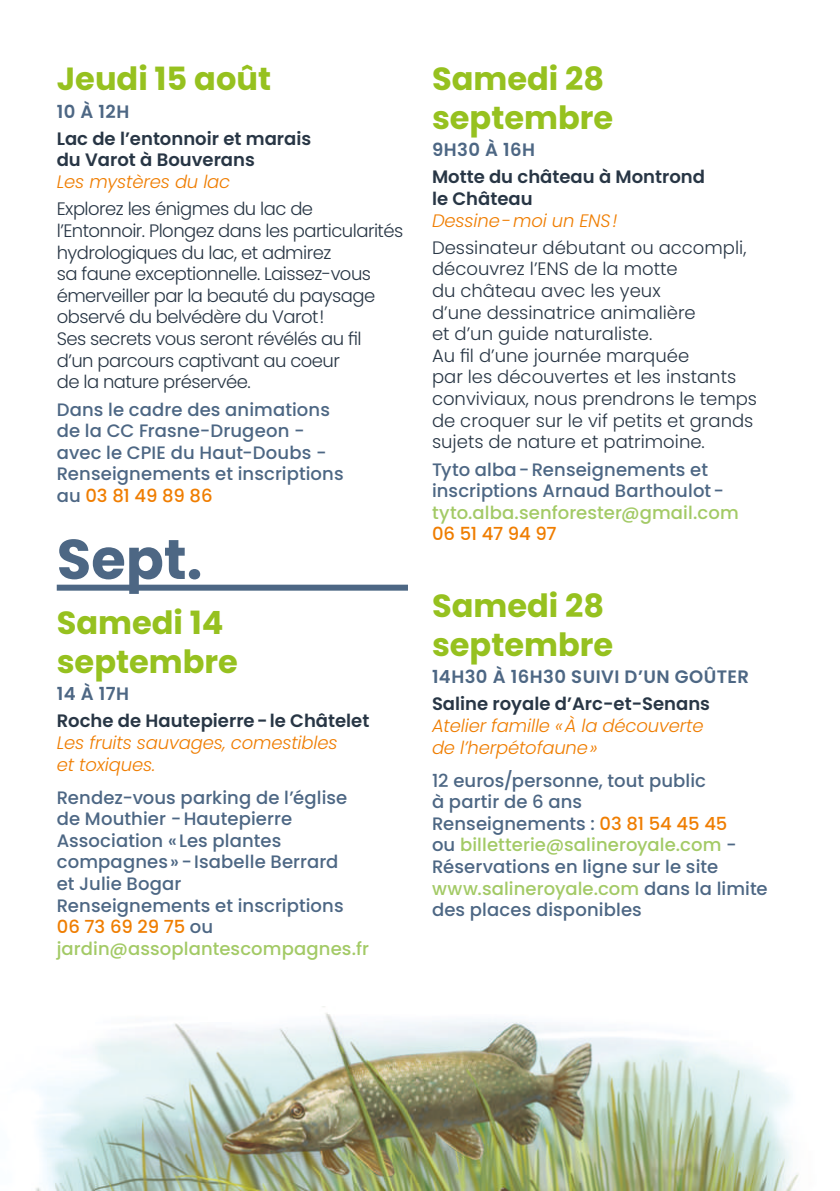
<style>
.page{position:relative;width:840px;height:1191px;background:#fff}
.page>*{position:absolute;margin:0;border:0;box-sizing:border-box;transform-origin:0 0}
.t1{font:700 56px "Poppins";color:#4d6784}
.t2{font:700 32px/38.4px "Poppins";color:#96c11f}
.t3{font:500 18px/21.6px "Poppins";letter-spacing:.005em;color:#4d6784}
.t4{font:300 18px/21.6px "Poppins";color:#283645}
.t5{font:300 18px/21.6px "Poppins";letter-spacing:-.03em;color:#283645}
.t6{font:600 18px/21.6px "Poppins";color:#283645}
.t7{font:italic 300 18px/21.6px "Poppins";letter-spacing:-.01em;color:#ef7d00}
.t8{font:600 18px "Poppins";letter-spacing:.025em;color:#4d6784}
.t9{font:500 18px "Poppins";letter-spacing:.005em;color:#a3ca66}
.t10{font:500 18px "Poppins";letter-spacing:-.02em;color:#ef7d00}
.s1{color:#ef7d00}
.s2{color:#a3ca66}
</style>
<div class="page">
<div style="left:57px;top:584px;width:351px;height:6px;background:#4d6784"></div>
<img style="left:36px;top:1006px;width:763px;height:185px">
<h2 class="t2" style="left:57px;top:60px;width:216px">Jeudi 15 août</h2>
<p class="t8" style="left:57px;top:101px;width:74px">10 À 12H</p>
<p class="t6" style="left:57px;top:128px;width:256px">Lac de l’entonnoir et marais du Varot à Bouverans</p>
<p class="t7" style="left:57px;top:171px;width:175px">Les mystères du lac</p>
<p class="t5" style="left:57px;top:198px;width:348px">Explorez les énigmes du lac de l’Entonnoir. Plongez dans les particularités hydrologiques du lac, et admirez<br>sa faune exceptionnelle. Laissez-vous émerveiller par la beauté du paysage observé du belvédère du Varot!<br>Ses secrets vous seront révélés au fil<br>d’un parcours captivant au coeur<br>de la nature préservée.</p>
<p class="t3" style="left:57px;top:398px;width:288px">Dans le cadre des animations de la CC Frasne-Drugeon - avec le CPIE du Haut-Doubs -<br>Renseignements et inscriptions au <span class="s1">03 81 49 89 86</span></p>
<h1 class="t1" style="left:57px;top:527px;width:147px">Sept.</h1>
<h2 class="t2" style="left:57px;top:604px;width:183px">Samedi 14 septembre</h2>
<p class="t8" style="left:57px;top:683px;width:74px">14 À 17H</p>
<p class="t6" style="left:57px;top:710px;width:314px">Roche de Hautepierre-le Châtelet</p>
<p class="t7" style="left:57px;top:732px;width:282px">Les fruits sauvages, comestibles et toxiques.</p>
<p class="t3" style="left:57px;top:786px;width:314px">Rendez-vous parking de l’église de Mouthier -Hautepierre<br>Association « Les plantes compagnes»-Isabelle Berrard<br>et Julie Bogar<br>Renseignements et inscriptions<br><span class="s1">06 73 69 29 75</span> ou <span class="s2">jardin@assoplantescompagnes.fr</span></p>
<h2 class="t2" style="left:432px;top:60px;width:183px">Samedi 28 septembre</h2>
<p class="t8" style="left:432px;top:139px;width:105px">9H30 À 16H</p>
<p class="t6" style="left:432px;top:166px;width:274px">Motte du château à Montrond le Château</p>
<p class="t7" style="left:432px;top:209px;width:187px">Dessine-moi un ENS!</p>
<p class="t4" style="left:432px;top:237px;width:326px">Dessinateur débutant ou accompli, découvrez l’ENS de la motte<br>du château avec les yeux<br>d’une dessinatrice animalière<br>et d’un guide naturaliste.<br>Au fil d’une journée marquée<br>par les découvertes et les instants conviviaux, nous prendrons le temps de croquer sur le vif petits et grands sujets de nature et patrimoine.</p>
<p class="t3" style="left:432px;top:458px;width:293px">Tyto alba-Renseignements et inscriptions Arnaud Barthoulot-</p>
<p class="t9" style="left:432px;top:502px;width:308px">tyto.alba.senforester@gmail.com</p>
<p class="t10" style="left:432px;top:523px;width:126px">06 51 47 94 97</p>
<h2 class="t2" style="left:432px;top:587px;width:183px">Samedi 28 septembre</h2>
<p class="t8" style="left:432px;top:666px;width:318px">14H30 À 16H30 SUIVI D’UN GOÛTER</p>
<p class="t6" style="left:432px;top:693px;width:279px">Saline royale d’Arc-et-Senans</p>
<p class="t7" style="left:432px;top:715px;width:273px">Atelier famille «À la découverte de l’herpétofaune»</p>
<p class="t3" style="left:432px;top:769px;width:337px">12 euros/personne, tout public<br>à partir de 6 ans<br>Renseignements : <span class="s1">03 81 54 45 45<br></span>ou <span class="s2">billetterie@salineroyale.com</span> -<br>Réservations en ligne sur le site <span class="s2">www.salineroyale.com</span> dans la limite des places disponibles</p>
</div>
